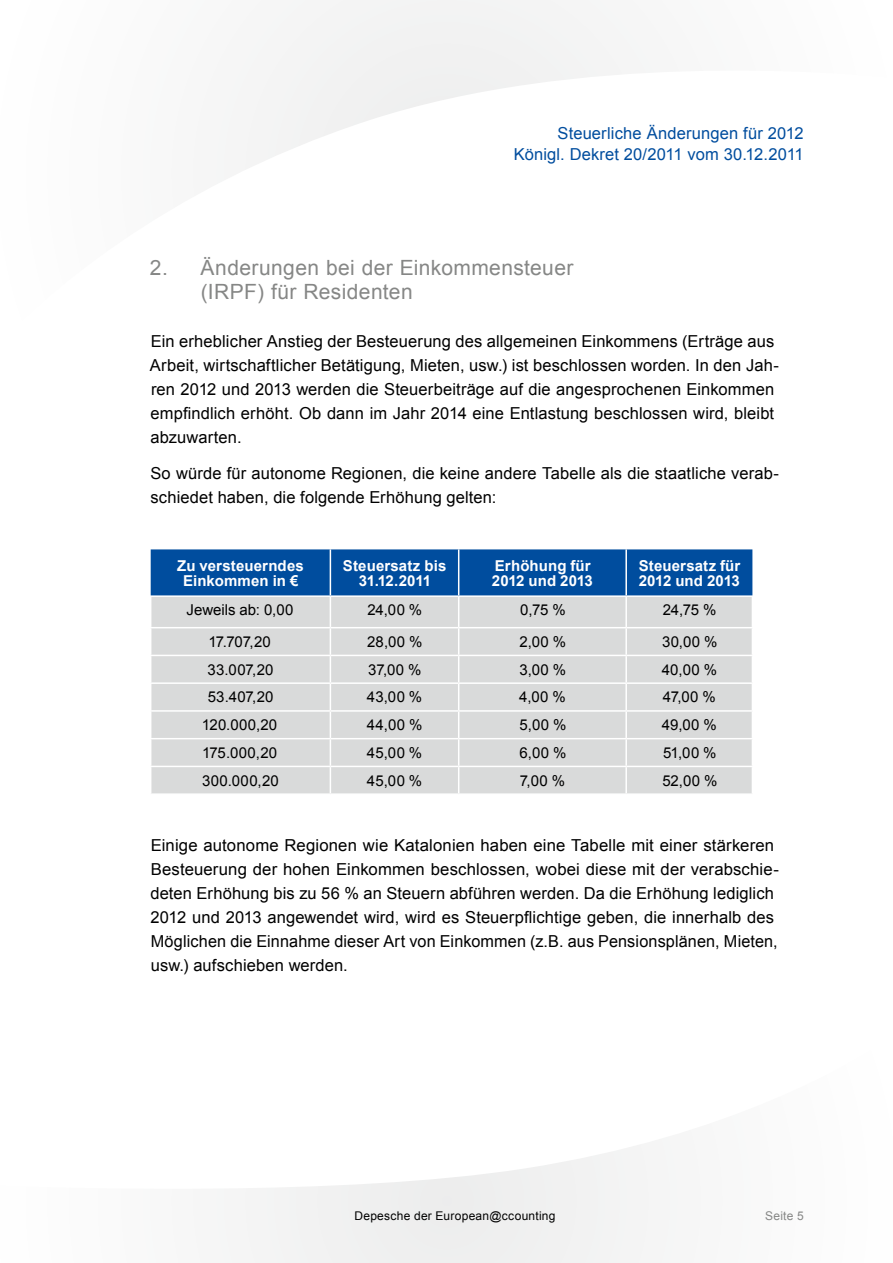
<style>
.page{position:relative;width:893px;height:1263px;background:#fff}
.page>*{position:absolute;margin:0;border:0;box-sizing:border-box;transform-origin:0 0}
.t1{font:21px/24px "Arial";letter-spacing:.02em;color:#868786}
.t2{font:16.5px/24px "Arial";letter-spacing:.01em;color:#000}
.t3{font:16.5px/21px "Arial";letter-spacing:.01em;color:#004d9e;text-align:right}
.t4{font:15px "Arial";letter-spacing:.01em;color:#000}
.t5{font:700 15px/15px "Arial";letter-spacing:.01em;color:#fff;text-align:center}
.t6{font:12px "Arial";letter-spacing:.02em;color:#000}
.t7{font:12px "Arial";letter-spacing:.02em;color:#868786}
</style>
<div class="page">
<svg style="left:245px;top:1145px;width:404px;height:118px"></svg>
<svg style="left:245px;top:0;width:377px;height:169px"></svg>
<div style="left:151px;top:549px;width:601px;height:46px;background:#004d9e"></div>
<div style="left:151px;top:597px;width:601px;height:196px;background:#d9dada"></div>
<hr style="left:330px;top:549px;width:1px;height:46px;background:#fff">
<hr style="left:458px;top:549px;width:1px;height:46px;background:#fff">
<hr style="left:625px;top:549px;width:2px;height:46px;background:#fff">
<hr style="left:330px;top:597px;width:1px;height:30px;background:#fff">
<hr style="left:458px;top:597px;width:1px;height:30px;background:#fff">
<hr style="left:625px;top:597px;width:2px;height:30px;background:#fff">
<hr style="left:150px;top:627px;width:180px;height:1px;background:#fff">
<hr style="left:330px;top:627px;width:129px;height:1px;background:#fff">
<hr style="left:459px;top:627px;width:167px;height:1px;background:#fff">
<hr style="left:626px;top:627px;width:127px;height:1px;background:#fff">
<hr style="left:625px;top:628px;width:2px;height:27px;background:#fff">
<hr style="left:150px;top:655px;width:180px;height:1px;background:#fff">
<hr style="left:330px;top:655px;width:129px;height:1px;background:#fff">
<hr style="left:459px;top:655px;width:167px;height:1px;background:#fff">
<hr style="left:626px;top:655px;width:127px;height:1px;background:#fff">
<hr style="left:625px;top:656px;width:2px;height:26px;background:#fff">
<hr style="left:150px;top:682px;width:180px;height:2px;background:#fff">
<hr style="left:330px;top:682px;width:129px;height:2px;background:#fff">
<hr style="left:459px;top:682px;width:167px;height:2px;background:#fff">
<hr style="left:626px;top:682px;width:127px;height:2px;background:#fff">
<hr style="left:625px;top:684px;width:2px;height:26px;background:#fff">
<hr style="left:150px;top:710px;width:180px;height:2px;background:#fff">
<hr style="left:330px;top:710px;width:129px;height:2px;background:#fff">
<hr style="left:459px;top:710px;width:167px;height:2px;background:#fff">
<hr style="left:626px;top:710px;width:127px;height:2px;background:#fff">
<hr style="left:625px;top:712px;width:2px;height:26px;background:#fff">
<hr style="left:150px;top:738px;width:180px;height:1px;background:#fff">
<hr style="left:330px;top:738px;width:129px;height:1px;background:#fff">
<hr style="left:459px;top:738px;width:167px;height:1px;background:#fff">
<hr style="left:626px;top:738px;width:127px;height:1px;background:#fff">
<hr style="left:625px;top:739px;width:2px;height:27px;background:#fff">
<hr style="left:150px;top:766px;width:180px;height:1px;background:#fff">
<hr style="left:330px;top:766px;width:129px;height:1px;background:#fff">
<svg style="left:330px;top:628px;width:1px;height:165px"></svg>
<hr style="left:459px;top:766px;width:167px;height:1px;background:#fff">
<svg style="left:458px;top:628px;width:1px;height:165px"></svg>
<hr style="left:626px;top:766px;width:127px;height:1px;background:#fff">
<hr style="left:625px;top:767px;width:2px;height:26px;background:#fff">
<p class="t3" style="left:514px;top:123px;width:291px">Steuerliche Änderungen für 2012<br>Königl. Dekret 20/2011 vom 30.12.2011</p>
<p class="t1" style="left:201px;top:256px;width:374px;text-indent:-51px">2. Änderungen bei der Einkommensteuer (IRPF) für Residenten</p>
<p class="t2" style="left:150px;top:329px;width:631px">Ein erheblicher Anstieg der Besteuerung des allgemeinen Einkommens (Erträge aus Arbeit, wirtschaftlicher Betätigung, Mieten, usw.) ist beschlossen worden. In den Jah&shy;ren 2012 und 2013 werden die Steuerbeiträge auf die angesprochenen Einkommen empfindlich erhöht. Ob dann im Jahr 2014 eine Entlastung beschlossen wird, bleibt abzuwarten.</p>
<p class="t2" style="left:150px;top:461px;width:630px">So würde für autonome Regionen, die keine andere Tabelle als die staatliche verab&shy;schiedet haben, die folgende Erhöhung gelten:</p>
<p class="t5" style="left:177px;top:558px;width:128px">Zu versteuerndes<br>Einkommen in €</p>
<p class="t5" style="left:343px;top:558px;width:105px">Steuersatz bis<br>31.12.2011</p>
<p class="t5" style="left:492px;top:558px;width:103px;text-align:left">Erhöhung für<br>2012 und 2013</p>
<p class="t5" style="left:639px;top:558px;width:103px;text-align:left">Steuersatz für<br>2012 und 2013</p>
<p class="t4" style="left:186px;top:600px;width:108px">Jeweils ab: 0,00</p>
<p class="t4" style="left:367px;top:600px;width:56px">24,00 %</p>
<p class="t4" style="left:520px;top:600px;width:47px">0,75 %</p>
<p class="t4" style="left:663px;top:600px;width:55px">24,75 %</p>
<p class="t4" style="left:208px;top:632px;width:64px">17.707,20</p>
<p class="t4" style="left:367px;top:632px;width:57px">28,00 %</p>
<p class="t4" style="left:519px;top:632px;width:48px">2,00 %</p>
<p class="t4" style="left:662px;top:632px;width:57px">30,00 %</p>
<p class="t4" style="left:208px;top:660px;width:67px">33.007,20</p>
<p class="t4" style="left:368px;top:660px;width:55px">37,00 %</p>
<p class="t4" style="left:519px;top:660px;width:48px">3,00 %</p>
<p class="t4" style="left:662px;top:660px;width:57px">40,00 %</p>
<p class="t4" style="left:208px;top:687px;width:67px">53.407,20</p>
<p class="t4" style="left:367px;top:687px;width:57px">43,00 %</p>
<p class="t4" style="left:519px;top:687px;width:48px">4,00 %</p>
<p class="t4" style="left:663px;top:687px;width:54px">47,00 %</p>
<p class="t4" style="left:202px;top:715px;width:77px">120.000,20</p>
<p class="t4" style="left:367px;top:715px;width:57px">44,00 %</p>
<p class="t4" style="left:520px;top:715px;width:48px">5,00 %</p>
<p class="t4" style="left:662px;top:715px;width:57px">49,00 %</p>
<p class="t4" style="left:202px;top:743px;width:76px">175.000,20</p>
<p class="t4" style="left:367px;top:743px;width:57px">45,00 %</p>
<p class="t4" style="left:520px;top:743px;width:48px">6,00 %</p>
<p class="t4" style="left:663px;top:743px;width:55px">51,00 %</p>
<p class="t4" style="left:202px;top:771px;width:78px">300.000,20</p>
<p class="t4" style="left:367px;top:771px;width:57px">45,00 %</p>
<p class="t4" style="left:520px;top:771px;width:47px">7,00 %</p>
<p class="t4" style="left:662px;top:771px;width:57px">52,00 %</p>
<p class="t2" style="left:150px;top:833px;width:630px">Einige autonome Regionen wie Katalonien haben eine Tabelle mit einer stärkeren Besteuerung der hohen Einkommen beschlossen, wobei diese mit der verabschie&shy;deten Erhöhung bis zu 56 % an Steuern abführen werden. Da die Erhöhung lediglich 2012 und 2013 angewendet wird, wird es Steuerpflichtige geben, die innerhalb des Möglichen die Einnahme dieser Art von Einkommen (z.B. aus Pensionsplänen, Mieten, usw.) aufschieben werden.</p>
<p class="t6" style="left:354px;top:1208px;width:203px">Depesche der European@ccounting</p>
<p class="t7" style="left:765px;top:1208px;width:40px">Seite 5</p>
</div>
